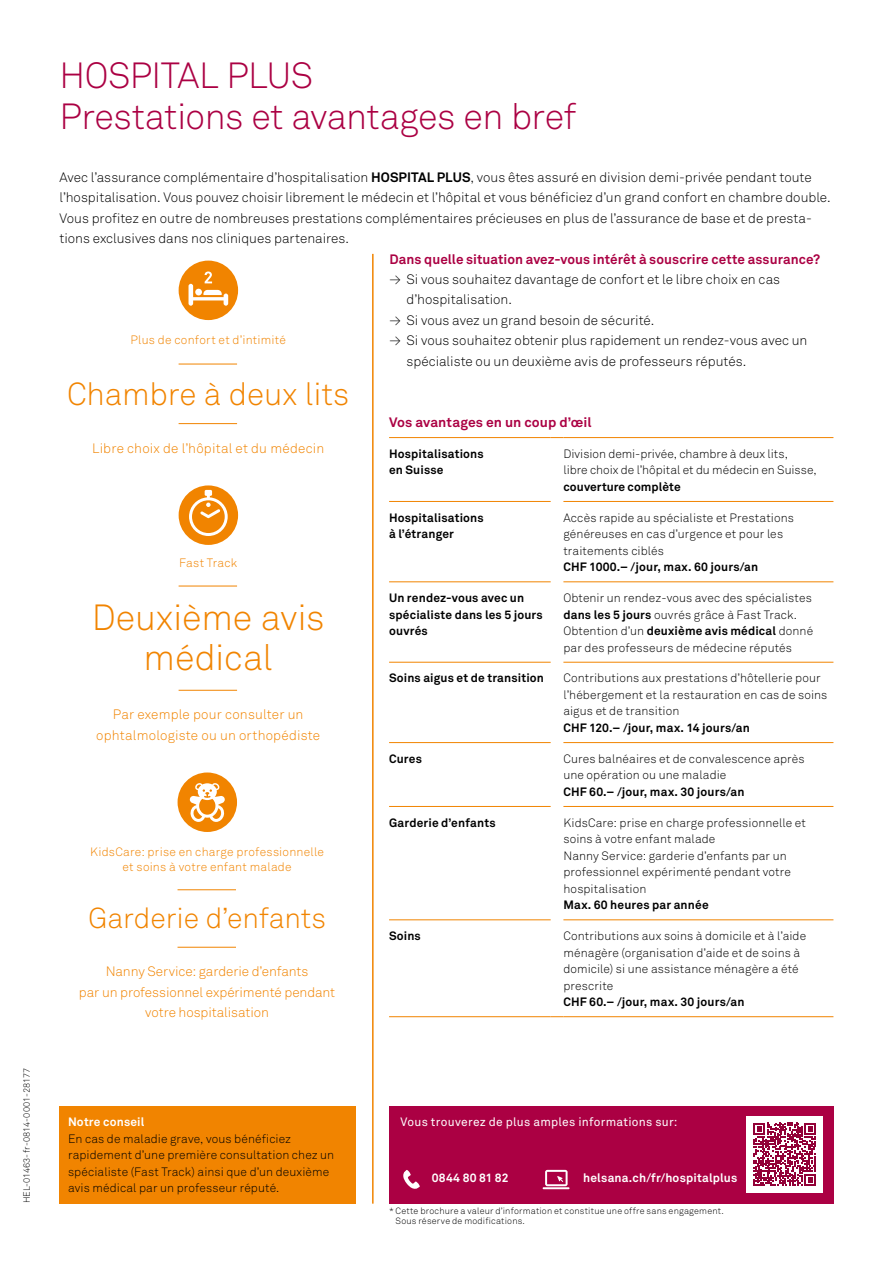
<style>
.page{position:relative;width:893px;height:1263px;background:#fff}
.page>*{position:absolute;margin:0;border:0;box-sizing:border-box;transform-origin:0 0}
.t1{font:300 36px/40.5px "Akkurat";letter-spacing:-.015em;color:#ab0043}
.t2{font:300 36px/40.5px "Akkurat";color:#f18400;text-align:center}
.t3{font:300 31.5px "Akkurat";letter-spacing:-.005em;color:#f18400}
.t4{font:300 28.5px "Akkurat";letter-spacing:-.005em;color:#f18400}
.t5{font:300 13.5px/20.4px "Akkurat";color:#000}
.t6{font:300 13.5px/20.4px "Akkurat";letter-spacing:.005em;color:#f18400;text-align:center}
.t7{font:700 13.5px "Akkurat";letter-spacing:.005em;color:#ab0043}
.t8{font:300 12px/16.5px "Akkurat";letter-spacing:.01em;color:#000}
.t9{font:700 12px/16.5px "Akkurat";letter-spacing:.015em;color:#000}
.t10{font:300 12px/15px "Akkurat";letter-spacing:.02em;color:#f18400;text-align:center}
.t11{font:700 12px "Akkurat";letter-spacing:.015em;color:#fff}
.t12{font:12px "Akkurat";letter-spacing:.02em;color:#fff}
.t13{font:300 9px/10.5px "Akkurat";letter-spacing:.02em;color:#000}
.s1{font-weight:700}
</style>
<div class="page">
<hr style="left:389px;top:437px;width:162px;height:1px;background:#f18400">
<svg style="left:551px;top:437px;width:12px;height:1px"></svg>
<hr style="left:563px;top:437px;width:270px;height:1px;background:#f18400">
<hr style="left:389px;top:501px;width:162px;height:1px;background:#f18400">
<hr style="left:389px;top:581px;width:162px;height:1px;background:#f18400">
<hr style="left:389px;top:662px;width:162px;height:1px;background:#f18400">
<hr style="left:389px;top:742px;width:162px;height:1px;background:#f18400">
<hr style="left:389px;top:806px;width:162px;height:1px;background:#f18400">
<hr style="left:389px;top:919px;width:162px;height:1px;background:#f18400">
<hr style="left:563px;top:501px;width:270px;height:1px;background:#f18400">
<hr style="left:563px;top:581px;width:270px;height:1px;background:#f18400">
<hr style="left:563px;top:662px;width:270px;height:1px;background:#f18400">
<hr style="left:563px;top:742px;width:270px;height:1px;background:#f18400">
<hr style="left:563px;top:806px;width:270px;height:1px;background:#f18400">
<hr style="left:563px;top:919px;width:270px;height:1px;background:#f18400">
<hr style="left:389px;top:1016px;width:162px;height:1px;background:#f18400">
<svg style="left:551px;top:1016px;width:12px;height:1px"></svg>
<hr style="left:563px;top:1016px;width:270px;height:1px;background:#f18400">
<hr style="left:372px;top:254px;width:2px;height:950px;background:#f18400">
<svg style="left:179px;top:485px;width:59px;height:60px"></svg>
<hr style="left:179px;top:690px;width:58px;height:1px;background:#f18400">
<hr style="left:179px;top:586px;width:58px;height:1px;background:#f18400">
<div style="left:178px;top:772px;width:59px;height:60px;background:#f18400;border-radius:50%"></div>
<svg style="left:190px;top:783px;width:35px;height:39px"></svg>
<hr style="left:178px;top:947px;width:58px;height:1px;background:#f18400">
<hr style="left:178px;top:889px;width:58px;height:1px;background:#f18400">
<div style="left:60px;top:1106px;width:296px;height:97px;background:#f18400"></div>
<hr style="left:179px;top:423px;width:58px;height:1px;background:#f18400">
<hr style="left:179px;top:364px;width:58px;height:1px;background:#f18400">
<div style="left:179px;top:261px;width:59px;height:59px;background:#f18400;border-radius:50%"></div>
<svg style="left:189px;top:271px;width:39px;height:35px"></svg>
<svg style="left:389px;top:1106px;width:444px;height:97px;background:#b01551"></svg>
<p class="t13" style="left:21px;top:1203px;width:137px;rotate:-90deg">HEL-01463-fr-0814-0001-28177</p>
<h1 class="t1" style="left:60px;top:55px;width:518px">HOSPITAL PLUS<br>Prestations et avantages en bref</h1>
<p class="t5" style="left:60px;top:167px;width:773px">Avec l’assurance complémentaire d’hospitalisation <span class="s1">HOSPITAL PLUS</span>, vous êtes assuré en division demi-privée pendant toute l’hospitalisation. Vous pouvez choisir librement le médecin et l’hôpital et vous bénéficiez d’un grand confort en chambre double.<br>Vous profitez en outre de nombreuses prestations complémentaires précieuses en plus de l’assurance de base et de presta&shy;tions exclusives dans nos cliniques partenaires.</p>
<p class="t10" style="left:131px;top:332px;width:157px">Plus de confort et d’intimité</p>
<h2 class="t3" style="left:67px;top:374px;width:284px">Chambre à deux lits</h2>
<p class="t6" style="left:92px;top:437px;width:234px">Libre choix de l’hôpital et du médecin</p>
<p class="t10" style="left:179px;top:555px;width:60px">Fast Track</p>
<h1 class="t2" style="left:92px;top:596px;width:235px">Deuxième avis médical</h1>
<p class="t6" style="left:96px;top:704px;width:226px">Par exemple pour consulter un ophtalmologiste ou un orthopédiste</p>
<p class="t10" style="left:90px;top:844px;width:235px">KidsCare: prise en charge professionnelle et soins à votre enfant malade</p>
<h3 class="t4" style="left:88px;top:900px;width:239px">Garderie d’enfants</h3>
<p class="t6" style="left:79px;top:961px;width:258px">Nanny Service: garderie d’enfants<br>par un professionnel expérimenté pendant votre hospitalisation</p>
<p class="t11" style="left:68px;top:1114px;width:78px">Notre conseil</p>
<p class="t8" style="left:68px;top:1130px;width:268px">En cas de maladie grave, vous bénéficiez rapidement d’une première consultation chez un spécialiste (Fast Track) ainsi que d’un deuxième avis médical par un professeur réputé.</p>
<p class="t7" style="left:389px;top:250px;width:432px">Dans quelle situation avez-vous intérêt à souscrire cette assurance?</p>
<p class="t5" style="left:389px;top:269px;width:392px">≥ Si vous souhaitez davantage de confort et le libre choix en cas</p>
<p class="t5" style="left:407px;top:289px;width:107px">d’hospitalisation.</p>
<p class="t5" style="left:389px;top:310px;width:266px">≥ Si vous avez un grand besoin de sécurité.</p>
<p class="t5" style="left:389px;top:330px;width:419px">≥ Si vous souhaitez obtenir plus rapidement un rendez-vous avec un</p>
<p class="t5" style="left:407px;top:351px;width:341px">spécialiste ou un deuxième avis de professeurs réputés.</p>
<p class="t7" style="left:389px;top:414px;width:204px">Vos avantages en un coup d’œil</p>
<p class="t9" style="left:389px;top:445px;width:96px">Hospitalisations en Suisse</p>
<p class="t8" style="left:563px;top:445px;width:255px">Division demi-privée, chambre à deux lits,<br>libre choix de l’hôpital et du médecin en Suisse,</p>
<p class="t9" style="left:563px;top:478px;width:119px">couverture complète</p>
<p class="t9" style="left:389px;top:509px;width:96px">Hospitalisations à l’étranger</p>
<p class="t8" style="left:563px;top:509px;width:232px">Accès rapide au spécialiste et Prestations généreuses en cas d’urgence et pour les traitements ciblés</p>
<p class="t9" style="left:563px;top:558px;width:196px">CHF 1000.– /jour, max. 60 jours/an</p>
<p class="t9" style="left:389px;top:589px;width:155px">Un rendez-vous avec un spécialiste dans les 5 jours ouvrés</p>
<p class="t8" style="left:563px;top:589px;width:251px">Obtenir un rendez-vous avec des spécialistes <span class="s1">dans les 5 jours</span> ouvrés grâce à Fast Track.<br>Obtention d’un <span class="s1">deuxième avis médical</span> donné par des professeurs de médecine réputés</p>
<p class="t9" style="left:389px;top:670px;width:156px">Soins aigus et de transition</p>
<p class="t8" style="left:563px;top:670px;width:265px">Contributions aux prestations d’hôtellerie pour l’hébergement et la restauration en cas de soins aigus et de transition</p>
<p class="t9" style="left:563px;top:719px;width:188px">CHF 120.– /jour, max. 14 jours/an</p>
<p class="t9" style="left:389px;top:750px;width:34px">Cures</p>
<p class="t8" style="left:563px;top:750px;width:243px">Cures balnéaires et de convalescence après une opération ou une maladie</p>
<p class="t9" style="left:563px;top:783px;width:183px">CHF 60.– /jour, max. 30 jours/an</p>
<p class="t9" style="left:389px;top:814px;width:108px">Garderie d’enfants</p>
<p class="t8" style="left:563px;top:814px;width:244px">KidsCare: prise en charge professionnelle et soins à votre enfant malade<br>Nanny Service: garderie d’enfants par un professionnel expérimenté pendant votre hospitalisation</p>
<p class="t9" style="left:563px;top:896px;width:147px">Max. 60 heures par année</p>
<p class="t9" style="left:389px;top:927px;width:33px">Soins</p>
<p class="t8" style="left:563px;top:927px;width:244px">Contributions aux soins à domicile et à l’aide ménagère (organisation d’aide et de soins à domicile) si une assistance ménagère a été prescrite</p>
<p class="t9" style="left:563px;top:993px;width:183px">CHF 60.– /jour, max. 30 jours/an</p>
<p class="t12" style="left:401px;top:1114px;width:278px">Vous trouverez de plus amples informations sur:</p>
<p class="t11" style="left:432px;top:1170px;width:78px">0844 80 81 82</p>
<p class="t11" style="left:583px;top:1170px;width:156px">helsana.ch/fr/hospitalplus</p>
<p class="t13" style="left:395px;top:1205px;width:330px;text-indent:-6px">* Cette brochure a valeur d’information et constitue une offre sans engagement.<br>Sous réserve de modifications.</p>
</div>
